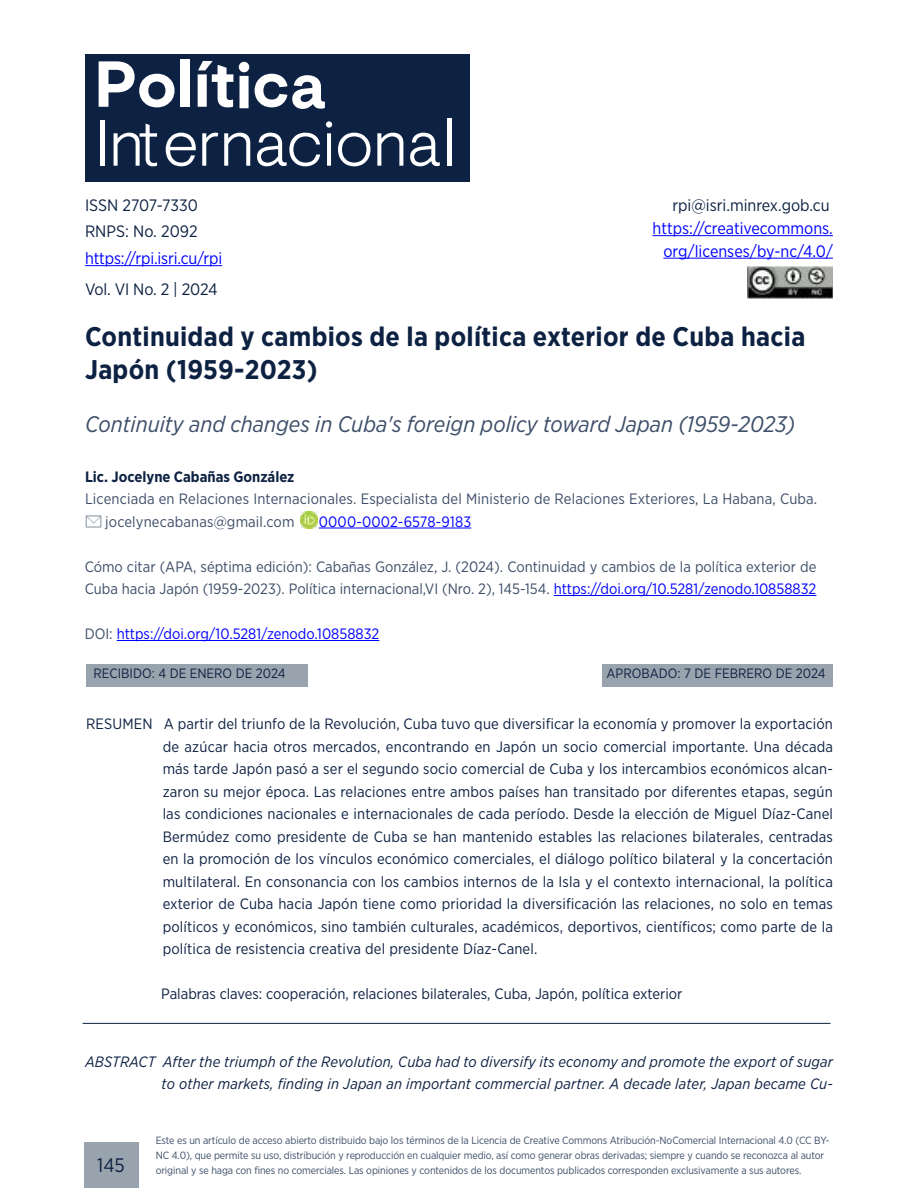
<style>
.page{position:relative;width:918px;height:1188px;background:#fff}
.page>*{position:absolute;margin:0;border:0;box-sizing:border-box;transform-origin:0 0}
.t1{font:700 27px/33px "Gotham Narrow";letter-spacing:.01em;color:#0d2142}
.t2{font:italic 22.5px "Gotham Narrow";color:#3d4e68}
.t3{font:19.5px "Gotham Narrow";color:#0d2142}
.t4{font:16.5px/22.5px "Gotham Narrow";color:#00f;text-align:right}
.t5{font:16.5px/25.5px "Gotham Narrow";color:#0d2142}
.t6{font:15px/22.5px "Gotham Narrow";color:#0d2142;text-align:justify}
.t7{font:15px/22.5px "Gotham Narrow";color:#3d4e68}
.t8{font:italic 15px/22.5px "Gotham Narrow";letter-spacing:.01em;color:#0d2142;text-align:right}
.t9{font:15px "Gotham Narrow";color:#00f}
.t10{font:700 15px "Gotham Narrow";color:#0d2142}
.t11{font:13.5px "Gotham Narrow";color:#0d2142}
.t12{font:10.5px/15px "Gotham Narrow";letter-spacing:-.01em;color:#3d4e68}
.s1{color:#00f}
.s2{color:#3d4e68}
</style>
<div class="page">
<div style="left:85px;top:54px;width:385px;height:128px;background:#0d2142"></div>
<svg style="left:99px;top:61px;width:76px;height:46px"></svg>
<div style="left:181px;top:59px;width:9px;height:48px;background:#fff"></div>
<svg style="left:198px;top:61px;width:35px;height:46px"></svg>
<svg style="left:239px;top:62px;width:10px;height:46px"></svg>
<svg style="left:255px;top:74px;width:70px;height:35px"></svg>
<div style="left:100px;top:120px;width:5px;height:46px;background:#fff"></div>
<svg style="left:114px;top:124px;width:43px;height:42px"></svg>
<svg style="left:166px;top:133px;width:30px;height:33px"></svg>
<svg style="left:202px;top:133px;width:16px;height:33px"></svg>
<svg style="left:224px;top:133px;width:26px;height:33px"></svg>
<svg style="left:257px;top:133px;width:63px;height:33px"></svg>
<svg style="left:326px;top:121px;width:6px;height:45px"></svg>
<svg style="left:338px;top:133px;width:33px;height:33px"></svg>
<svg style="left:377px;top:133px;width:26px;height:33px"></svg>
<svg style="left:410px;top:133px;width:30px;height:33px"></svg>
<hr style="left:448px;top:118px;width:4px;height:48px;background:#fff">
<hr style="left:85px;top:265px;width:137px;height:1px;background:#00f">
<hr style="left:653px;top:235px;width:180px;height:1px;background:#00f">
<hr style="left:663px;top:258px;width:170px;height:1px;background:#00f">
<img style="left:747px;top:267px;width:86px;height:32px">
<hr style="left:319px;top:528px;width:152px;height:1px;background:#00f">
<svg style="left:86px;top:515px;width:15px;height:13px"></svg>
<img style="left:301px;top:512px;width:17px;height:17px">
<div style="left:86px;top:664px;width:222px;height:23px;background:#99a3ad"></div>
<div style="left:602px;top:664px;width:231px;height:23px;background:#99a3ad"></div>
<hr style="left:83px;top:1023px;width:748px;height:1px;background:#0d2142">
<hr style="left:554px;top:595px;width:262px;height:1px;background:#00f">
<hr style="left:117px;top:640px;width:262px;height:1px;background:#00f">
<div style="left:84px;top:1143px;width:54px;height:45px;background:#99a3ad"></div>
<p class="t5" style="left:85px;top:193px;width:114px">ISSN 2707-7330<br>RNPS: No. 2092</p>
<p class="t4" style="left:85px;top:247px;width:139px">https://rpi.isri.cu/rpi</p>
<p class="t5" style="left:85px;top:277px;width:134px">Vol. VI No. 2 | 2024</p>
<p class="t5" style="left:672px;top:193px;width:159px">rpi@isri.minrex.gob.cu</p>
<p class="t4" style="left:653px;top:217px;width:182px">https://creativecommons. org/licenses/by-nc/4.0/</p>
<h1 class="t1" style="left:85px;top:319px;width:722px">Continuidad y cambios de la política exterior de Cuba hacia<br>Japón (1959-2023)</h1>
<h2 class="t2" style="left:85px;top:410px;width:712px">Continuity and changes in Cuba's foreign policy toward Japan (1959-2023)</h2>
<p class="t10" style="left:85px;top:467px;width:211px">Lic. Jocelyne Cabañas González</p>
<p class="t7" style="left:105px;top:487px;width:714px;text-indent:-20px">Licenciada en Relaciones Internacionales. Especialista del Ministerio de Relaciones Exteriores, La Habana, Cuba. jocelynecabanas@gmail.com</p>
<p class="t9" style="left:319px;top:512px;width:154px">0000-0002-6578-9183</p>
<p class="t7" style="left:85px;top:555px;width:733px">Cómo citar (APA, séptima edición): Cabañas González, J. (2024). Continuidad y cambios de la política exterior de<br>Cuba hacia Japón (1959-2023). Política internacional,VI (Nro. 2), 145-154. <span class="s1">https://doi.org/10.5281/zenodo.10858832</span></p>
<p class="t9" style="left:85px;top:624px;width:296px"><span class="s2">DOI:</span> https://doi.org/10.5281/zenodo.10858832</p>
<p class="t11" style="left:94px;top:665px;width:194px">RECIBIDO: 4 DE ENERO DE 2024</p>
<p class="t11" style="left:606px;top:665px;width:221px">APROBADO: 7 DE FEBRERO DE 2024</p>
<p class="t6" style="left:163px;top:712px;width:672px;text-indent:-77px">RESUMEN A partir del triunfo de la Revolución, Cuba tuvo que diversificar la economía y promover la exportación de azúcar hacia otros mercados, encontrando en Japón un socio comercial importante. Una década más tarde Japón pasó a ser el segundo socio comercial de Cuba y los intercambios económicos alcan&shy;zaron su mejor época. Las relaciones entre ambos países han transitado por diferentes etapas, según las condiciones nacionales e internacionales de cada período. Desde la elección de Miguel Díaz-Canel Bermúdez como presidente de Cuba se han mantenido estables las relaciones bilaterales, centradas en la promoción de los vínculos económico comerciales, el diálogo político bilateral y la concertación multilateral. En consonancia con los cambios internos de la Isla y el contexto internacional, la política exterior de Cuba hacia Japón tiene como prioridad la diversificación las relaciones, no solo en temas políticos y económicos, sino también culturales, académicos, deportivos, científicos; como parte de la política de resistencia creativa del presidente Díaz-Canel.</p>
<p class="t6" style="left:161px;top:982px;width:523px">Palabras claves: cooperación, relaciones bilaterales, Cuba, Japón, política exterior</p>
<p class="t8" style="left:85px;top:1050px;width:750px">ABSTRACT After the triumph of the Revolution, Cuba had to diversify its economy and promote the export of sugar to other markets, finding in Japan an important commercial partner. A decade later, Japan became Cu-</p>
<h3 class="t3" style="left:97px;top:1153px;width:29px">145</h3>
<p class="t12" style="left:156px;top:1133px;width:676px">Este es un artículo de acceso abierto distribuido bajo los términos de la Licencia de Creative Commons Atribución-NoComercial Internacional 4.0 (CC BY-<br>NC 4.0), que permite su uso, distribución y reproducción en cualquier medio, así como generar obras derivadas; siempre y cuando se reconozca al autor original y se haga con fines no comerciales. Las opiniones y contenidos de los documentos publicados corresponden exclusivamente a sus autores.</p>
</div>
